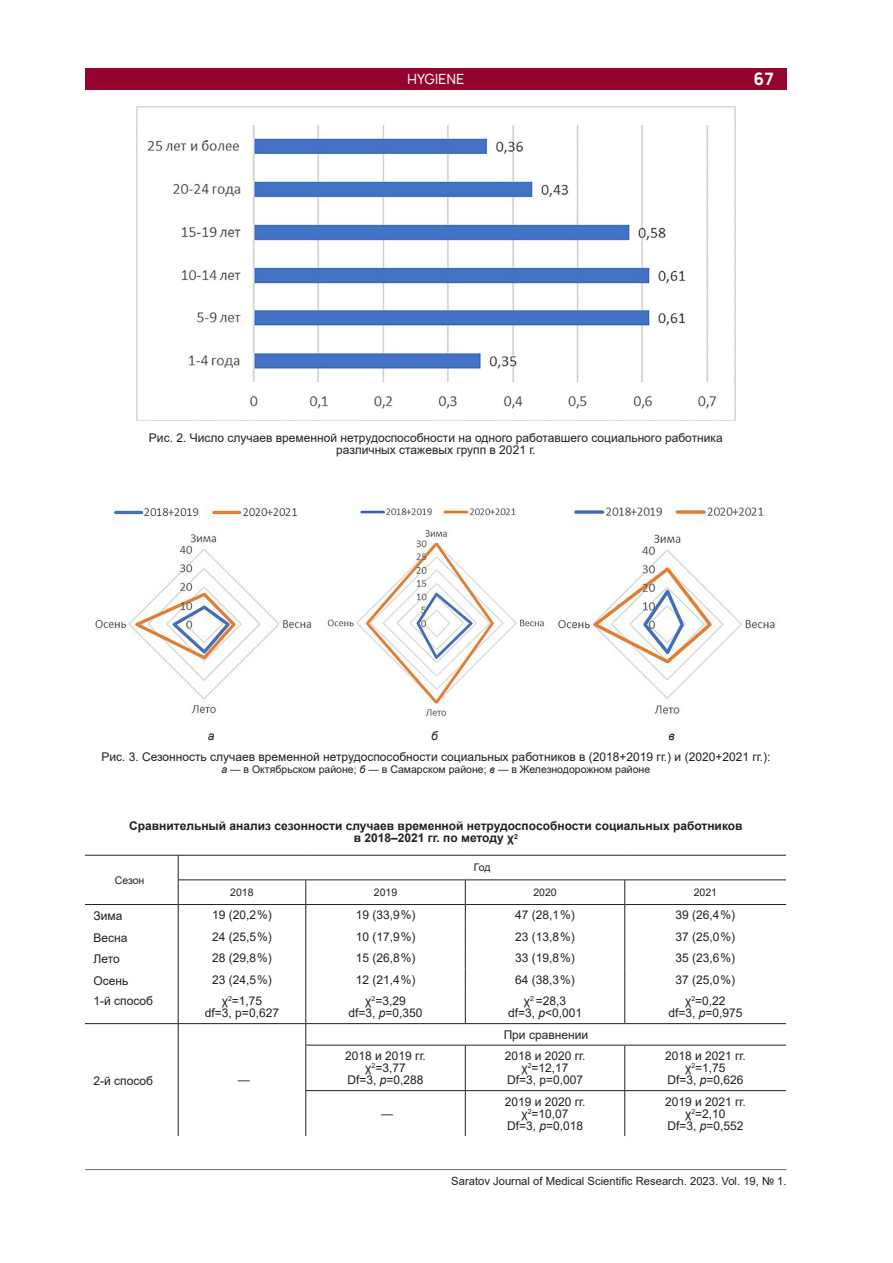
<style>
.page{position:relative;width:893px;height:1263px;background:#fff}
.page>*{position:absolute;margin:0;border:0;box-sizing:border-box;transform-origin:0 0}
.t1{font:700 16.5px "Manrope";color:#fff}
.t2{font:13.5px "Manrope";color:#fff}
.Таблица_хвост{font:12px/12px "Arial";color:#231f20;text-align:center}
.Подрисуночная{font:12px/12px "Arial";color:#231f20;text-align:center}
.Таблица_заголовок{font:700 12px/12px "Arial";color:#231f20;text-align:center}
.Таблица_боковик{font:12px "Arial";color:#231f20}
.Подрисуночная-2{font:italic 12px "Arial";color:#231f20}
.t3{font:11.25px "Arial";color:#231f20}
.Подрисуночная-3{font:10.5px "Arial";color:#231f20}
.Таблица_головка{font:10.5px "Arial";color:#231f20}
.s1{font-style:italic}
</style>
<div class="page">
<hr style="left:85px;top:1169px;width:702px;height:1px;background:#808285">
<div style="left:85px;top:68px;width:702px;height:21px;background:#92032d"></div>
<img style="left:136px;top:106px;width:599px;height:315px">
<img style="left:95px;top:503px;width:217px;height:211px">
<img style="left:327px;top:508px;width:217px;height:208px">
<img style="left:558px;top:507px;width:217px;height:207px">
<hr style="left:178px;top:904px;width:128px;height:1px;background:#231f20">
<hr style="left:306px;top:904px;width:159px;height:1px;background:#231f20">
<hr style="left:465px;top:904px;width:160px;height:1px;background:#231f20">
<svg style="left:305px;top:880px;width:1px;height:110px"></svg>
<svg style="left:465px;top:880px;width:1px;height:110px"></svg>
<hr style="left:305px;top:990px;width:1px;height:33px;background:#231f20">
<hr style="left:465px;top:990px;width:1px;height:33px;background:#231f20">
<svg style="left:305px;top:1024px;width:1px;height:21px"></svg>
<hr style="left:305px;top:1045px;width:1px;height:45px;background:#231f20">
<hr style="left:465px;top:1045px;width:1px;height:45px;background:#231f20">
<hr style="left:305px;top:1091px;width:1px;height:45px;background:#231f20">
<hr style="left:465px;top:1091px;width:1px;height:45px;background:#231f20">
<hr style="left:178px;top:990px;width:1px;height:33px;background:#231f20">
<svg style="left:178px;top:1024px;width:1px;height:21px"></svg>
<hr style="left:178px;top:1045px;width:1px;height:45px;background:#231f20">
<hr style="left:178px;top:1090px;width:1px;height:46px;background:#231f20">
<hr style="left:85px;top:855px;width:93px;height:1px;background:#231f20">
<hr style="left:85px;top:904px;width:93px;height:1px;background:#231f20">
<hr style="left:624px;top:990px;width:1px;height:33px;background:#231f20">
<hr style="left:624px;top:1045px;width:1px;height:45px;background:#231f20">
<hr style="left:624px;top:1091px;width:1px;height:45px;background:#231f20">
<svg style="left:624px;top:880px;width:1px;height:110px"></svg>
<hr style="left:625px;top:904px;width:161px;height:1px;background:#231f20">
<hr style="left:178px;top:855px;width:128px;height:1px;background:#231f20">
<svg style="left:178px;top:855px;width:1px;height:135px"></svg>
<hr style="left:306px;top:855px;width:159px;height:1px;background:#231f20">
<hr style="left:465px;top:855px;width:160px;height:1px;background:#231f20">
<hr style="left:625px;top:855px;width:161px;height:1px;background:#231f20">
<hr style="left:178px;top:879px;width:128px;height:1px;background:#231f20">
<hr style="left:306px;top:879px;width:159px;height:1px;background:#231f20">
<hr style="left:465px;top:879px;width:160px;height:1px;background:#231f20">
<hr style="left:625px;top:879px;width:161px;height:1px;background:#231f20">
<hr style="left:306px;top:1023px;width:159px;height:1px;background:#231f20">
<hr style="left:465px;top:1023px;width:160px;height:1px;background:#231f20">
<hr style="left:625px;top:1023px;width:161px;height:1px;background:#231f20">
<hr style="left:305px;top:1045px;width:160px;height:1px;background:#231f20">
<hr style="left:465px;top:1045px;width:160px;height:1px;background:#231f20">
<hr style="left:625px;top:1045px;width:161px;height:1px;background:#231f20">
<hr style="left:178px;top:1023px;width:128px;height:1px;background:#231f20">
<hr style="left:85px;top:1023px;width:93px;height:1px;background:#231f20">
<hr style="left:305px;top:1090px;width:160px;height:1px;background:#231f20">
<hr style="left:465px;top:1090px;width:160px;height:1px;background:#231f20">
<hr style="left:625px;top:1090px;width:161px;height:1px;background:#231f20">
<p class="t2" style="left:407px;top:71px;width:59px">HYGIENE</p>
<h1 class="t1" style="left:754px;top:68px;width:22px">67</h1>
<p class="Подрисуночная" style="left:149px;top:431px;width:575px">Рис. 2. Число случаев временной нетрудоспособности на одного работавшего социального работника различных стажевых групп в 2021 г.</p>
<p class="Подрисуночная-2" style="left:208px;top:728px;width:8px">а</p>
<p class="Подрисуночная-2" style="left:431px;top:728px;width:8px">б</p>
<p class="Подрисуночная-2" style="left:668px;top:728px;width:8px">в</p>
<p class="Подрисуночная" style="left:101px;top:751px;width:670px">Рис. 3. Сезонность случаев временной нетрудоспособности социальных работников в (2018+2019 гг.) и (2020+2021 гг.):</p>
<p class="Подрисуночная-3" style="left:221px;top:762px;width:430px"><span class="s1">а</span> — в Октябрьском районе; <span class="s1">б</span> — в Самарском районе; <span class="s1">в</span> — в Железнодорожном районе</p>
<p class="Таблица_заголовок" style="left:129px;top:820px;width:615px">Сравнительный анализ сезонности случаев временной нетрудоспособности социальных работников в 2018–2021 гг. по методу ꭓ<sup>2</sup></p>
<p class="Таблица_головка" style="left:115px;top:873px;width:31px">Сезон</p>
<p class="Таблица_головка" style="left:474px;top:860px;width:18px">Год</p>
<p class="Таблица_головка" style="left:230px;top:885px;width:25px">2018</p>
<p class="Таблица_головка" style="left:374px;top:885px;width:25px">2019</p>
<p class="Таблица_головка" style="left:533px;top:885px;width:25px">2020</p>
<p class="Таблица_головка" style="left:694px;top:885px;width:25px">2021</p>
<p class="Таблица_боковик" style="left:94px;top:908px;width:30px">Зима</p>
<p class="Таблица_хвост" style="left:212px;top:909px;width:61px">19 (20,2 %)</p>
<p class="Таблица_хвост" style="left:356px;top:909px;width:61px">19 (33,9 %)</p>
<p class="Таблица_хвост" style="left:515px;top:909px;width:61px">47 (28,1 %)</p>
<p class="Таблица_хвост" style="left:675px;top:909px;width:61px">39 (26,4 %)</p>
<p class="Таблица_боковик" style="left:94px;top:929px;width:35px">Весна</p>
<p class="Таблица_хвост" style="left:212px;top:930px;width:61px">24 (25,5 %)</p>
<p class="Таблица_хвост" style="left:356px;top:930px;width:61px">10 (17,9 %)</p>
<p class="Таблица_хвост" style="left:515px;top:930px;width:61px">23 (13,8 %)</p>
<p class="Таблица_хвост" style="left:675px;top:930px;width:61px">37 (25,0 %)</p>
<p class="Таблица_боковик" style="left:94px;top:951px;width:28px">Лето</p>
<p class="Таблица_хвост" style="left:212px;top:952px;width:61px">28 (29,8 %)</p>
<p class="Таблица_хвост" style="left:356px;top:952px;width:61px">15 (26,8 %)</p>
<p class="Таблица_хвост" style="left:515px;top:952px;width:61px">33 (19,8 %)</p>
<p class="Таблица_хвост" style="left:675px;top:952px;width:61px">35 (23,6 %)</p>
<p class="Таблица_боковик" style="left:94px;top:972px;width:36px">Осень</p>
<p class="Таблица_хвост" style="left:212px;top:973px;width:61px">23 (24,5 %)</p>
<p class="Таблица_хвост" style="left:356px;top:973px;width:61px">12 (21,4 %)</p>
<p class="Таблица_хвост" style="left:515px;top:973px;width:61px">64 (38,3 %)</p>
<p class="Таблица_хвост" style="left:675px;top:973px;width:61px">37 (25,0 %)</p>
<p class="Таблица_боковик" style="left:94px;top:992px;width:61px">1‑й способ</p>
<p class="Таблица_хвост" style="left:205px;top:995px;width:76px">ꭓ<sup>2</sup>=1,75<br>df=3, p=0,627</p>
<p class="Таблица_хвост" style="left:348px;top:995px;width:76px">ꭓ<sup>2</sup>=3,29<br>df=3, <span class="s1">p</span>=0,350</p>
<p class="Таблица_хвост" style="left:508px;top:995px;width:76px">ꭓ<sup>2</sup> =28,3<br>df=3, <span class="s1">р</span>&lt;0,001</p>
<p class="Таблица_хвост" style="left:668px;top:995px;width:76px">ꭓ<sup>2</sup>=0,22<br>df=3, <span class="s1">p</span>=0,975</p>
<p class="Таблица_боковик" style="left:94px;top:1073px;width:61px">2‑й способ</p>
<p class="Таблица_хвост" style="left:238px;top:1074px;width:13px">—</p>
<p class="Таблица_хвост" style="left:504px;top:1028px;width:86px">При сравнении</p>
<p class="Таблица_хвост" style="left:345px;top:1050px;width:82px">2018 и 2019 гг. ꭓ<sup>2</sup>=3,77<br>Df=3, <span class="s1">р</span>=0,288</p>
<p class="Таблица_хвост" style="left:505px;top:1050px;width:82px">2018 и 2020 гг. ꭓ<sup>2</sup>=12,17<br>Df=3, р=0,007</p>
<p class="Таблица_хвост" style="left:665px;top:1050px;width:82px">2018 и 2021 гг. ꭓ<sup>2</sup>=1,75<br>Df=3, <span class="s1">р</span>=0,626</p>
<p class="Таблица_хвост" style="left:381px;top:1107px;width:13px">—</p>
<p class="Таблица_хвост" style="left:505px;top:1095px;width:82px">2019 и 2020 гг. ꭓ<sup>2</sup>=10,07<br>Df=3, <span class="s1">р</span>=0,018</p>
<p class="Таблица_хвост" style="left:665px;top:1095px;width:82px">2019 и 2021 гг. ꭓ<sup>2</sup>=2,10<br>Df=3, <span class="s1">р</span>=0,552</p>
<p class="t3" style="left:451px;top:1173px;width:337px">Saratov Journal of Medical Scientific Research. 2023. Vol. 19, № 1.</p>
</div>
